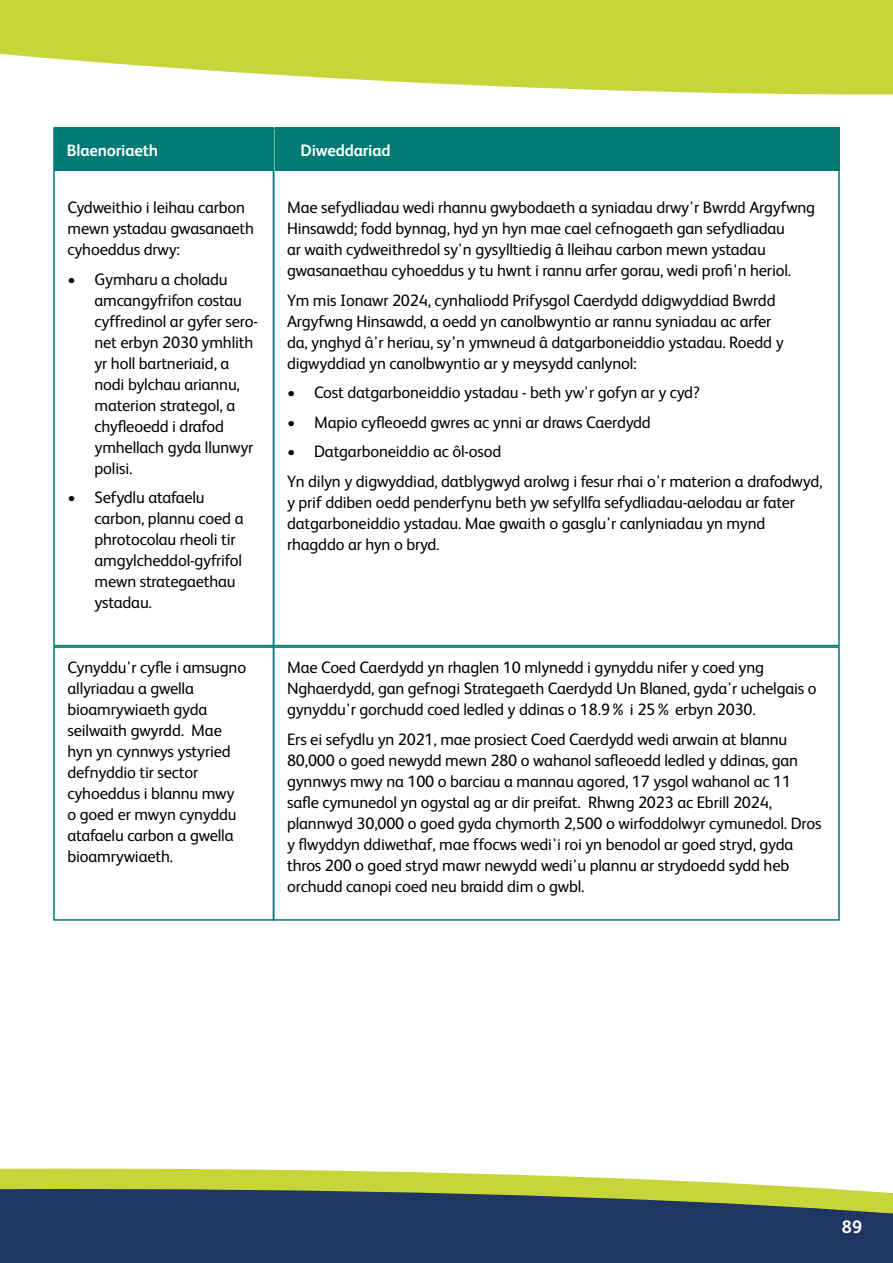
<style>
.page{position:relative;width:893px;height:1263px;background:#fff}
.page>*{position:absolute;margin:0;border:0;box-sizing:border-box;transform-origin:0 0}
.t1{font:700 18px "FS Albert";color:#fff}
.Body{font:16.5px/21px "FS Albert";letter-spacing:-.01em;color:#000}
.Body-2{font:700 16.5px "FS Albert";letter-spacing:-.01em;color:#fff}
</style>
<div class="page">
<div style="left:53px;top:128px;width:221px;height:518px;border:2px solid #007a74"></div>
<div style="left:54px;top:128px;width:219px;height:43px;background:#007a74"></div>
<div style="left:275px;top:128px;width:565px;height:43px;background:#007a74"></div>
<div style="left:273px;top:646px;width:567px;height:275px;border:2px solid #007a74"></div>
<div style="left:53px;top:646px;width:221px;height:275px;border:2px solid #007a74"></div>
<svg style="left:0;top:0;width:893px;height:95px;fill:#c7d53a"></svg>
<svg style="left:0;top:1168px;width:781px;height:18px;fill:#c7d53a"></svg>
<svg style="left:0;top:1186px;width:893px;height:77px;fill:#1e3661"></svg>
<p class="Body-2" style="left:67px;top:139px;width:93px">Blaenoriaeth</p>
<p class="Body-2" style="left:301px;top:139px;width:92px">Diweddariad</p>
<p class="Body" style="left:68px;top:196px;width:188px">Cydweithio i leihau carbon mewn ystadau gwasanaeth cyhoeddus drwy:</p>
<p class="Body" style="left:95px;top:268px;width:165px;text-indent:-27px">• Gymharu a choladu amcangyfrifon costau cyffredinol ar gyfer sero&shy;net erbyn 2030 ymhlith yr holl bartneriaid, a nodi bylchau ariannu, materion strategol, a chyfleoedd i drafod ymhellach gyda llunwyr polisi.</p>
<p class="Body" style="left:95px;top:486px;width:151px;text-indent:-27px">• Sefydlu atafaelu carbon, plannu coed a phrotocolau rheoli tir amgylcheddol-gyfrifol mewn strategaethau ystadau.</p>
<p class="Body" style="left:68px;top:656px;width:180px">Cynyddu'r cyfle i amsugno allyriadau a gwella bioamrywiaeth gyda seilwaith gwyrdd. Mae hyn yn cynnwys ystyried defnyddio tir sector cyhoeddus i blannu mwy o goed er mwyn cynyddu atafaelu carbon a gwella bioamrywiaeth.</p>
<p class="Body" style="left:287px;top:196px;width:530px">Mae sefydliadau wedi rhannu gwybodaeth a syniadau drwy'r Bwrdd Argyfwng Hinsawdd; fodd bynnag, hyd yn hyn mae cael cefnogaeth gan sefydliadau<br>ar waith cydweithredol sy'n gysylltiedig â lleihau carbon mewn ystadau gwasanaethau cyhoeddus y tu hwnt i rannu arfer gorau, wedi profi'n heriol.</p>
<p class="Body" style="left:287px;top:289px;width:498px">Ym mis Ionawr 2024, cynhaliodd Prifysgol Caerdydd ddigwyddiad Bwrdd Argyfwng Hinsawdd, a oedd yn canolbwyntio ar rannu syniadau ac arfer da, ynghyd â'r heriau, sy’n ymwneud â datgarboneiddio ystadau. Roedd y digwyddiad yn canolbwyntio ar y meysydd canlynol:</p>
<p class="Body" style="left:287px;top:381px;width:414px">• Cost datgarboneiddio ystadau - beth yw'r gofyn ar y cyd?</p>
<p class="Body" style="left:287px;top:411px;width:365px">• Mapio cyfleoedd gwres ac ynni ar draws Caerdydd</p>
<p class="Body" style="left:287px;top:440px;width:216px">• Datgarboneiddio ac ôl-osod</p>
<p class="Body" style="left:287px;top:470px;width:537px">Yn dilyn y digwyddiad, datblygwyd arolwg i fesur rhai o'r materion a drafodwyd, y prif ddiben oedd penderfynu beth yw sefyllfa sefydliadau-aelodau ar fater datgarboneiddio ystadau. Mae gwaith o gasglu'r canlyniadau yn mynd rhagddo ar hyn o bryd.</p>
<p class="Body" style="left:287px;top:656px;width:531px">Mae Coed Caerdydd yn rhaglen 10 mlynedd i gynyddu nifer y coed yng<br>Nghaerdydd, gan gefnogi Strategaeth Caerdydd Un Blaned, gyda'r uchelgais o gynyddu'r gorchudd coed ledled y ddinas o 18.9% i 25% erbyn 2030.</p>
<p class="Body" style="left:287px;top:728px;width:536px">Ers ei sefydlu yn 2021, mae prosiect Coed Caerdydd wedi arwain at blannu 80,000 o goed newydd mewn 280 o wahanol safleoedd ledled y ddinas, gan gynnwys mwy na 100 o barciau a mannau agored, 17 ysgol wahanol ac 11 safle cymunedol yn ogystal ag ar dir preifat. Rhwng 2023 ac Ebrill 2024, plannwyd 30,000 o goed gyda chymorth 2,500 o wirfoddolwyr cymunedol. Dros y flwyddyn ddiwethaf, mae ffocws wedi'i roi yn benodol ar goed stryd, gyda thros 200 o goed stryd mawr newydd wedi'u plannu ar strydoedd sydd heb orchudd canopi coed neu braidd dim o gwbl.</p>
<p class="t1" style="left:842px;top:1215px;width:22px">89</p>
</div>
